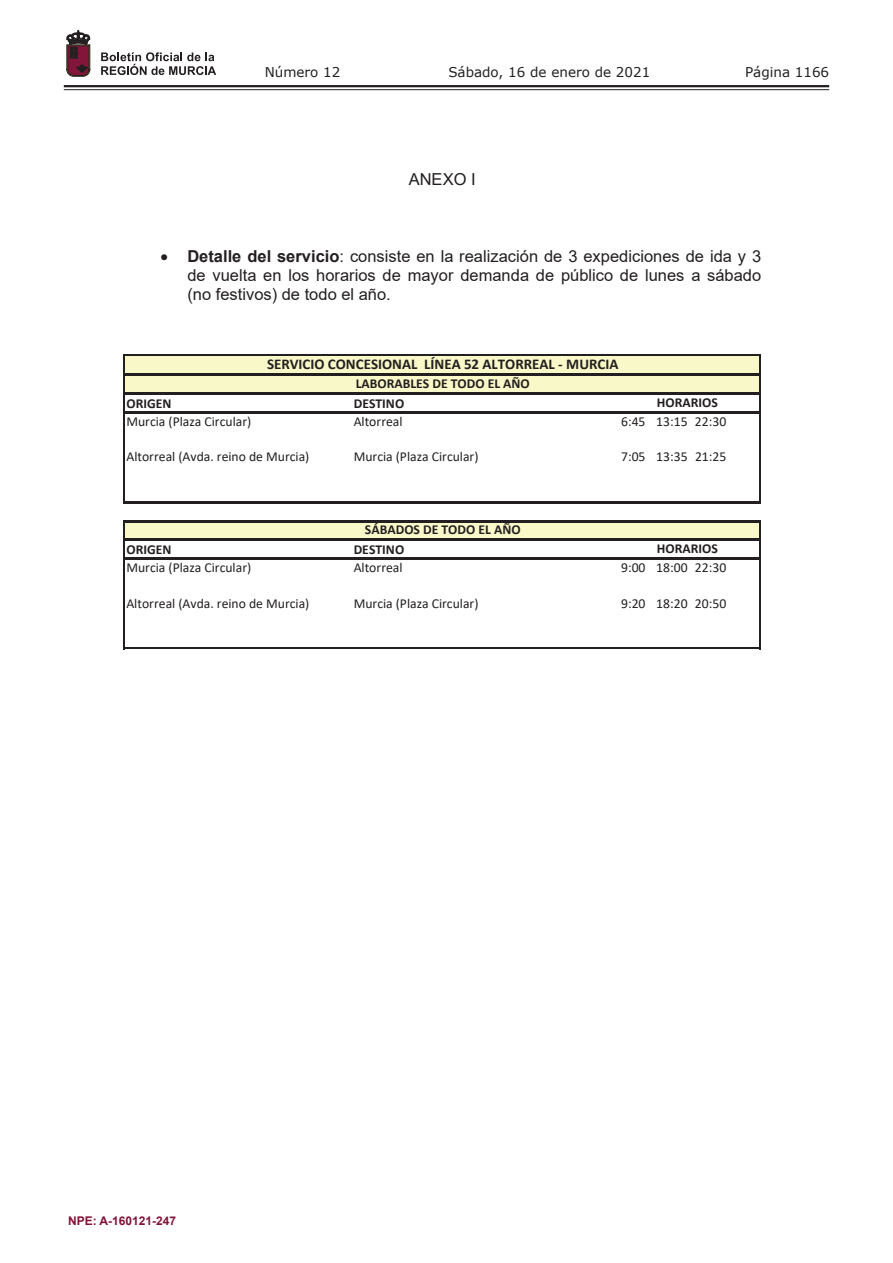
<style>
.page{position:relative;width:893px;height:1263px;background:#fff}
.page>*{position:absolute;margin:0;border:0;box-sizing:border-box;transform-origin:0 0}
.t1{font:16.5px/18.9px "Arial";color:#231f20;text-align:justify}
.t2{font:700 15px "Calibri";color:#231f20}
.t3{font:13.65px "Calibri";color:#231f20}
.t4{font:700 13.65px "Calibri";color:#231f20}
.t5{font:13.5px "Verdana";color:#231f20}
.t6{font:700 12px "Arial";color:#83143a}
.s1{font-weight:700}
</style>
<div class="page">
<hr style="left:64px;top:85px;width:765px;height:2px;background:#231f20">
<hr style="left:64px;top:89px;width:765px;height:1px;background:#231f20">
<svg style="left:101px;top:52px;width:115px;height:23px"></svg>
<svg style="left:67px;top:31px;width:23px;height:45px"></svg>
<div style="left:125px;top:356px;width:635px;height:38px;background:#f9f8c8"></div>
<div style="left:125px;top:521px;width:635px;height:19px;background:#f9f8c8"></div>
<hr style="left:123px;top:354px;width:2px;height:149px;background:#231f20">
<hr style="left:759px;top:356px;width:2px;height:147px;background:#231f20">
<hr style="left:123px;top:520px;width:2px;height:129px;background:#231f20">
<hr style="left:759px;top:522px;width:2px;height:127px;background:#231f20">
<hr style="left:125px;top:354px;width:636px;height:2px;background:#231f20">
<hr style="left:125px;top:374px;width:636px;height:2px;background:#231f20">
<hr style="left:125px;top:392px;width:636px;height:3px;background:#231f20">
<hr style="left:125px;top:411px;width:636px;height:2px;background:#231f20">
<hr style="left:125px;top:501px;width:636px;height:2px;background:#231f20">
<hr style="left:125px;top:520px;width:636px;height:2px;background:#231f20">
<hr style="left:125px;top:539px;width:636px;height:2px;background:#231f20">
<hr style="left:125px;top:557px;width:636px;height:3px;background:#231f20">
<hr style="left:125px;top:647px;width:636px;height:2px;background:#231f20">
<p class="t5" style="left:265px;top:62px;width:77px">Número 12</p>
<p class="t5" style="left:448px;top:62px;width:203px">Sábado, 16 de enero de 2021</p>
<p class="t5" style="left:745px;top:62px;width:86px">Página 1166</p>
<p class="t1" style="left:409px;top:170px;width:68px">ANEXO I</p>
<p class="t1" style="left:187px;top:247px;width:575px;text-indent:-27px">• <span class="s1">Detalle del servicio</span>: consiste en la realización de 3 expediciones de ida y 3 de vuelta en los horarios de mayor demanda de público de lunes a sábado (no festivos) de todo el año.</p>
<p class="t2" style="left:267px;top:353px;width:353px">SERVICIO CONCESIONAL LÍNEA 52 ALTORREAL ‐ MURCIA</p>
<p class="t4" style="left:356px;top:374px;width:175px">LABORABLES DE TODO EL AÑO</p>
<p class="t4" style="left:657px;top:393px;width:63px">HORARIOS</p>
<p class="t4" style="left:126px;top:393px;width:46px">ORIGEN</p>
<p class="t4" style="left:354px;top:393px;width:52px">DESTINO</p>
<p class="t3" style="left:126px;top:412px;width:126px">Murcia (Plaza Circular)</p>
<p class="t3" style="left:354px;top:412px;width:50px">Altorreal</p>
<p class="t3" style="left:621px;top:412px;width:107px">6:45 13:15 22:30</p>
<p class="t3" style="left:126px;top:447px;width:184px">Altorreal (Avda. reino de Murcia)</p>
<p class="t3" style="left:354px;top:447px;width:126px">Murcia (Plaza Circular)</p>
<p class="t3" style="left:621px;top:447px;width:107px">7:05 13:35 21:25</p>
<p class="t4" style="left:365px;top:520px;width:157px">SÁBADOS DE TODO EL AÑO</p>
<p class="t4" style="left:657px;top:539px;width:63px">HORARIOS</p>
<p class="t4" style="left:126px;top:540px;width:46px">ORIGEN</p>
<p class="t4" style="left:354px;top:540px;width:52px">DESTINO</p>
<p class="t3" style="left:126px;top:558px;width:126px">Murcia (Plaza Circular)</p>
<p class="t3" style="left:354px;top:558px;width:50px">Altorreal</p>
<p class="t3" style="left:621px;top:558px;width:107px">9:00 18:00 22:30</p>
<p class="t3" style="left:126px;top:594px;width:184px">Altorreal (Avda. reino de Murcia)</p>
<p class="t3" style="left:354px;top:594px;width:126px">Murcia (Plaza Circular)</p>
<p class="t3" style="left:621px;top:594px;width:107px">9:20 18:20 20:50</p>
<p class="t6" style="left:68px;top:1212px;width:110px">NPE: A-160121-247</p>
</div>
